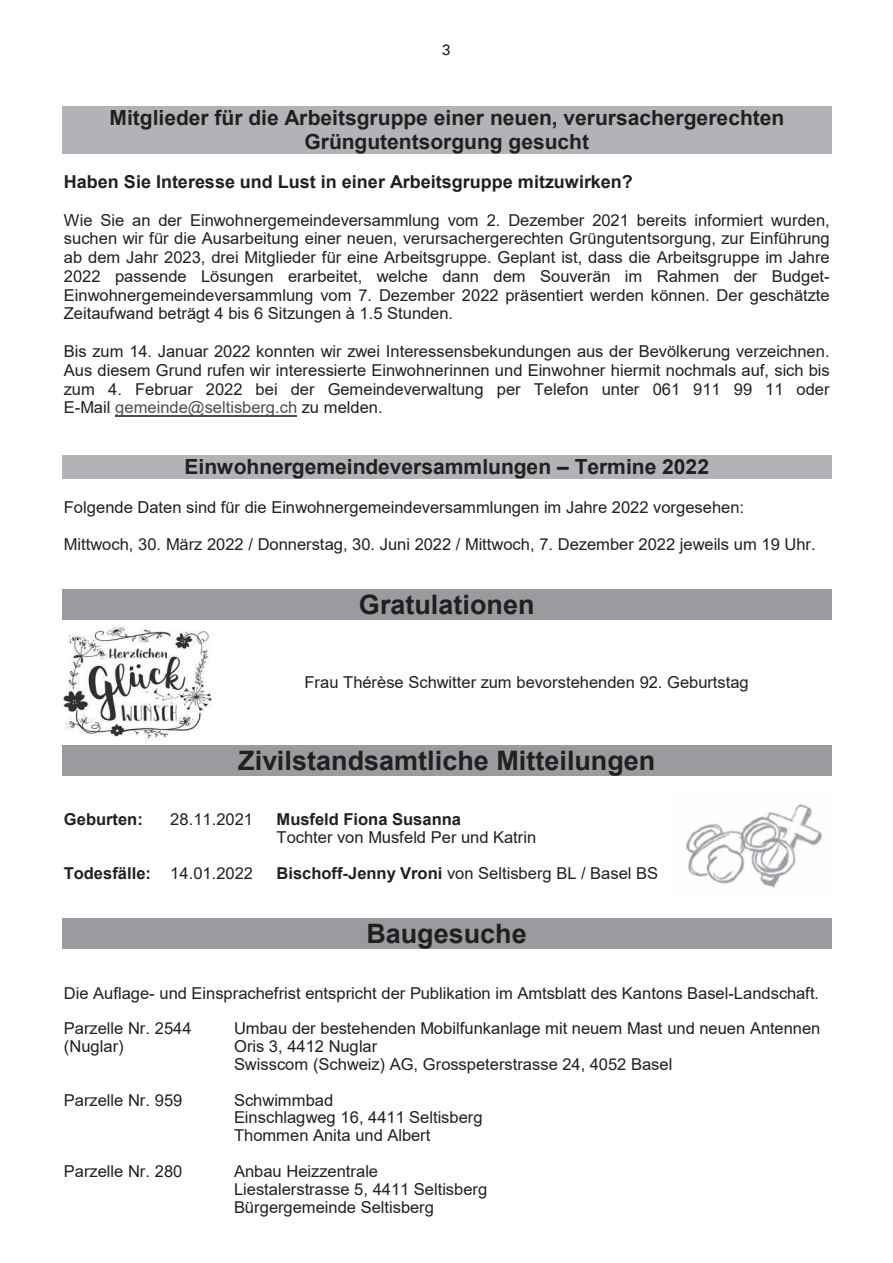
<style>
.page{position:relative;width:893px;height:1263px;background:#fff}
.page>*{position:absolute;margin:0;border:0;box-sizing:border-box;transform-origin:0 0}
.t1{font:700 26.7px "Arial";color:#231f20}
.t2{font:700 20.85px/24px "Arial";color:#231f20;text-align:center}
.t3{font:700 17.85px "Arial";color:#231f20}
.t4{font:16.35px/18.8px "Arial";color:#231f20}
.t5{font:700 16.35px "Arial";color:#231f20}
.t6{font:15px "Univers";color:#231f20}
.s1{color:#4d4e4f}
.s2{font-weight:400}
.s3{font-weight:700}
</style>
<div class="page">
<div style="left:62px;top:106px;width:770px;height:24px;background:#b2b3b7"></div>
<div style="left:62px;top:130px;width:770px;height:24px;background:#b2b3b7"></div>
<hr style="left:115px;top:415px;width:182px;height:1px;background:#4d4e4f">
<div style="left:62px;top:455px;width:770px;height:23px;background:#b2b3b7"></div>
<div style="left:62px;top:589px;width:770px;height:31px;background:#999b9e"></div>
<div style="left:62px;top:745px;width:770px;height:30px;background:#999b9e"></div>
<div style="left:62px;top:918px;width:770px;height:31px;background:#999b9e"></div>
<img style="left:686px;top:804px;width:136px;height:84px">
<img style="left:64px;top:626px;width:148px;height:115px">
<p class="t6" style="left:442px;top:40px;width:10px">3</p>
<p class="t2" style="left:109px;top:106px;width:676px">Mitglieder für die Arbeitsgruppe einer neuen, verursachergerechten<br>Grüngutentsorgung gesucht</p>
<p class="t3" style="left:64px;top:169px;width:570px">Haben Sie Interesse und Lust in einer Arbeitsgruppe mitzuwirken?</p>
<p class="t4" style="left:64px;top:210px;width:767px;text-align:justify">Wie Sie an der Einwohnergemeindeversammlung vom 2. Dezember 2021 bereits informiert wurden, suchen wir für die Ausarbeitung einer neuen, verursachergerechten Grüngutentsorgung, zur Einführung ab dem Jahr 2023, drei Mitglieder für eine Arbeitsgruppe. Geplant ist, dass die Arbeitsgruppe im Jahre 2022 passende Lösungen erarbeitet, welche dann dem Souverän im Rahmen der Budget-Einwohnergemeindeversammlung vom 7. Dezember 2022 präsentiert werden können. Der geschätzte Zeitaufwand beträgt 4 bis 6 Sitzungen à 1.5 Stunden.</p>
<p class="t4" style="left:64px;top:342px;width:767px;text-align:justify">Bis zum 14. Januar 2022 konnten wir zwei Interessensbekundungen aus der Bevölkerung verzeichnen.<br>Aus diesem Grund rufen wir interessierte Einwohnerinnen und Einwohner hiermit nochmals auf, sich bis zum 4. Februar 2022 bei der Gemeindeverwaltung per Telefon unter 061 911 99 11 oder E-Mail <span class="s1">gemeinde@seltisberg.ch</span> zu melden.</p>
<p class="t2" style="left:185px;top:455px;width:526px">Einwohnergemeindeversammlungen – Termine 2022</p>
<p class="t4" style="left:64px;top:497px;width:682px">Folgende Daten sind für die Einwohnergemeindeversammlungen im Jahre 2022 vorgesehen:</p>
<p class="t4" style="left:64px;top:535px;width:753px">Mittwoch, 30. März 2022 / Donnerstag, 30. Juni 2022 / Mittwoch, 7. Dezember 2022 jeweils um 19 Uhr.</p>
<h1 class="t1" style="left:359px;top:586px;width:177px">Gratulationen</h1>
<p class="t4" style="left:305px;top:673px;width:446px">Frau Thérèse Schwitter zum bevorstehenden 92. Geburtstag</p>
<h1 class="t1" style="left:238px;top:741px;width:419px">Zivilstandsamtliche Mitteilungen</h1>
<p class="t5" style="left:64px;top:808px;width:80px">Geburten:</p>
<p class="t4" style="left:170px;top:810px;width:84px">28.11.2021</p>
<p class="t5" style="left:276px;top:808px;width:186px">Musfeld Fiona Susanna</p>
<p class="t4" style="left:276px;top:828px;width:261px">Tochter von Musfeld Per und Katrin</p>
<p class="t5" style="left:64px;top:862px;width:191px">Todesfälle: <span class="s2">14.01.2022</span></p>
<p class="t4" style="left:276px;top:864px;width:383px"><span class="s3">Bischoff-Jenny Vroni</span> von Seltisberg BL / Basel BS</p>
<h1 class="t1" style="left:366px;top:914px;width:162px">Baugesuche</h1>
<p class="t4" style="left:64px;top:975px;width:757px;line-height:35.7px">Die Auflage- und Einsprachefrist entspricht der Publikation im Amtsblatt des Kantons Basel-Landschaft.<br>Parzelle Nr. 2544</p>
<p class="t4" style="left:234px;top:1019px;width:588px">Umbau der bestehenden Mobilfunkanlage mit neuem Mast und neuen Antennen</p>
<p class="t4" style="left:64px;top:1037px;width:61px">(Nuglar)</p>
<p class="t4" style="left:234px;top:1037px;width:440px;line-height:17.9px">Oris 3, 4412 Nuglar<br>Swisscom (Schweiz) AG, Grosspeterstrasse 24, 4052 Basel</p>
<p class="t4" style="left:64px;top:1090px;width:120px">Parzelle Nr. 959</p>
<p class="t4" style="left:234px;top:1091px;width:250px;line-height:17.9px">Schwimmbad<br>Einschlagweg 16, 4411 Seltisberg<br>Thommen Anita und Albert</p>
<p class="t4" style="left:64px;top:1162px;width:120px">Parzelle Nr. 280</p>
<p class="t4" style="left:234px;top:1162px;width:255px;line-height:17.9px">Anbau Heizzentrale<br>Liestalerstrasse 5, 4411 Seltisberg<br>Bürgergemeinde Seltisberg</p>
</div>
